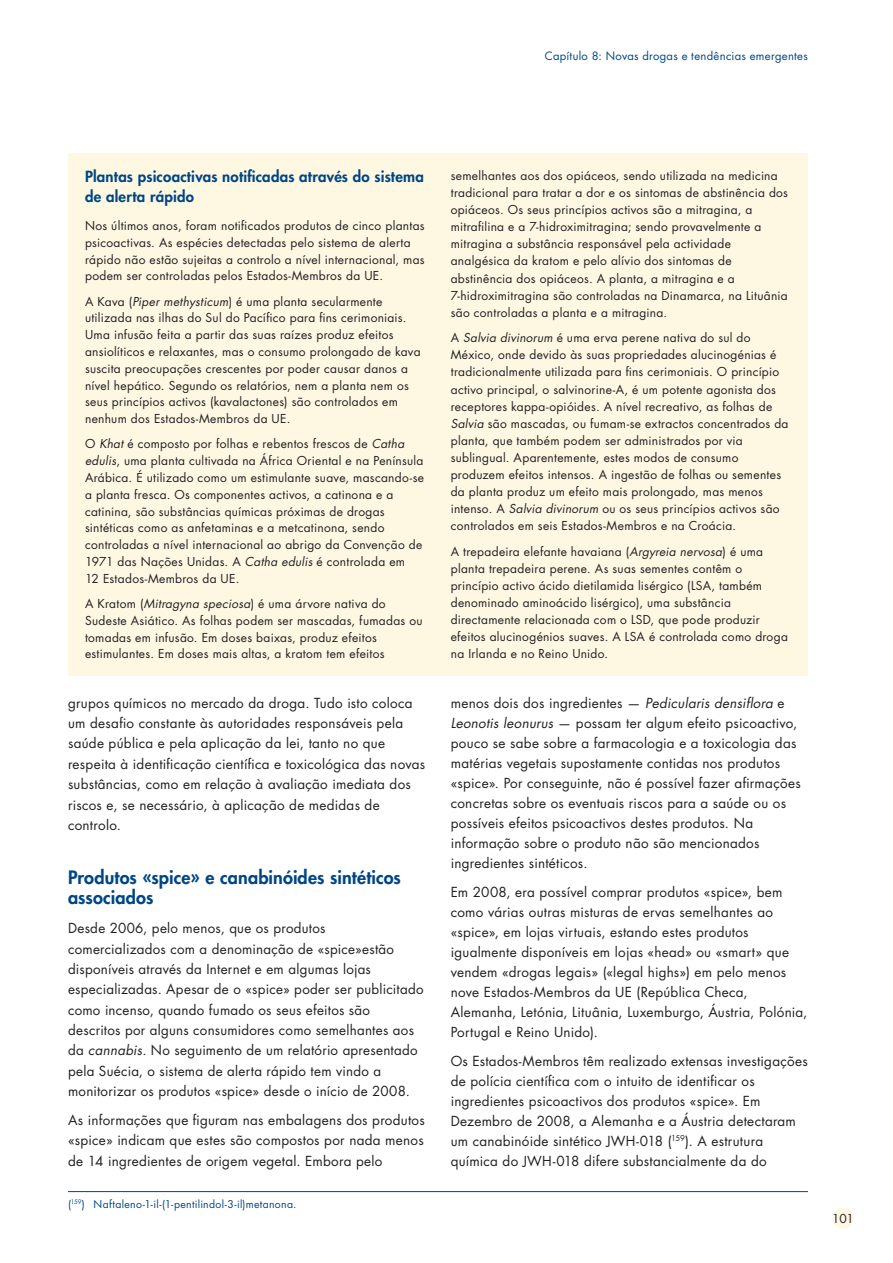
<style>
.page{position:relative;width:893px;height:1263px;background:#fff}
.page>*{position:absolute;margin:0;border:0;box-sizing:border-box;transform-origin:0 0}
.t1{font:800 18px/20.4px "Futura Std";letter-spacing:.005em;color:#004684}
.t2{font:800 15px/19.8px "Futura Std";letter-spacing:.015em;color:#004684}
.t3{font:13.5px/20.1px "Futura Std";letter-spacing:.02em;color:#231f20}
.t4{font:12px/17.1px "Futura Std";letter-spacing:.025em;color:#231f20}
.t5{font:11.25px "Futura Std";letter-spacing:.025em;color:#004684}
.t6{font:10.5px "Futura Std";letter-spacing:.03em;color:#004684}
.s1{font-style:italic}
</style>
<div class="page">
<div style="left:832px;top:1208px;width:22px;height:21px;background:#fef8e3;border-radius:50%"></div>
<hr style="left:68px;top:1191px;width:740px;height:1px;background:#004684">
<div style="left:68px;top:153px;width:740px;height:522px;background:#fef8e3"></div>
<p class="t5" style="left:545px;top:49px;width:265px">Capítulo 8: Novas drogas e tendências emergentes</p>
<p class="t2" style="left:85px;top:167px;width:340px">Plantas psicoactivas notificadas através do sistema de alerta rápido</p>
<p class="t4" style="left:85px;top:217px;width:341px">Nos últimos anos, foram notificados produtos de cinco plantas psicoactivas. As espécies detectadas pelo sistema de alerta rápido não estão sujeitas a controlo a nível internacional, mas podem ser controladas pelos Estados-Membros da UE.</p>
<p class="t4" style="left:85px;top:293px;width:337px">A Kava (<span class="s1">Piper methysticum</span>) é uma planta secularmente utilizada nas ilhas do Sul do Pacífico para fins cerimoniais.<br>Uma infusão feita a partir das suas raízes produz efeitos ansiolíticos e relaxantes, mas o consumo prolongado de kava suscita preocupações crescentes por poder causar danos a nível hepático. Segundo os relatórios, nem a planta nem os seus princípios activos (kavalactones) são controlados em nenhum dos Estados-Membros da UE.</p>
<p class="t4" style="left:85px;top:436px;width:340px">O <span class="s1">Khat</span> é composto por folhas e rebentos frescos de <span class="s1">Catha edulis</span>, uma planta cultivada na África Oriental e na Península Arábica. É utilizado como um estimulante suave, mascando-se a planta fresca. Os componentes activos, a catinona e a catinina, são substâncias químicas próximas de drogas sintéticas como as anfetaminas e a metcatinona, sendo controladas a nível internacional ao abrigo da Convenção de 1971 das Nações Unidas. A <span class="s1">Catha edulis</span> é controlada em<br>12 Estados-Membros da UE.</p>
<p class="t4" style="left:85px;top:595px;width:339px">A Kratom (<span class="s1">Mitragyna speciosa</span>) é uma árvore nativa do Sudeste Asiático. As folhas podem ser mascadas, fumadas ou tomadas em infusão. Em doses baixas, produz efeitos estimulantes. Em doses mais altas, a kratom tem efeitos</p>
<p class="t3" style="left:68px;top:693px;width:359px">grupos químicos no mercado da droga. Tudo isto coloca um desafio constante às autoridades responsáveis pela saúde pública e pela aplicação da lei, tanto no que respeita à identificação científica e toxicológica das novas substâncias, como em relação à avaliação imediata dos riscos e, se necessário, à aplicação de medidas de controlo.</p>
<h1 class="t1" style="left:68px;top:867px;width:334px">Produtos «spice» e canabinóides sintéticos associados</h1>
<p class="t3" style="left:68px;top:918px;width:357px">Desde 2006, pelo menos, que os produtos comercializados com a denominação de «spice»estão disponíveis através da Internet e em algumas lojas especializadas. Apesar de o «spice» poder ser publicitado como incenso, quando fumado os seus efeitos são descritos por alguns consumidores como semelhantes aos da <span class="s1">cannabis</span>. No seguimento de um relatório apresentado pela Suécia, o sistema de alerta rápido tem vindo a monitorizar os produtos «spice» desde o início de 2008.</p>
<p class="t3" style="left:68px;top:1110px;width:358px;text-align:justify">As informações que figuram nas embalagens dos produtos «spice» indicam que estes são compostos por nada menos de 14 ingredientes de origem vegetal. Embora pelo</p>
<p class="t6" style="left:68px;top:1197px;width:230px">(<sup>159</sup>) Naftaleno-1-il-(1-pentilindol-3-il)metanona.</p>
<p class="t4" style="left:451px;top:167px;width:339px">semelhantes aos dos opiáceos, sendo utilizada na medicina tradicional para tratar a dor e os sintomas de abstinência dos opiáceos. Os seus princípios activos são a mitragina, a mitrafilina e a 7-hidroximitragina; sendo provavelmente a mitragina a substância responsável pela actividade analgésica da kratom e pelo alívio dos sintomas de abstinência dos opiáceos. A planta, a mitragina e a 7-hidroximitragina são controladas na Dinamarca, na Lituânia são controladas a planta e a mitragina.</p>
<p class="t4" style="left:451px;top:329px;width:339px">A <span class="s1">Salvia divinorum</span> é uma erva perene nativa do sul do México, onde devido às suas propriedades alucinogénias é tradicionalmente utilizada para fins cerimoniais. O princípio activo principal, o salvinorine-A, é um potente agonista dos receptores kappa-opióides. A nível recreativo, as folhas de <span class="s1">Salvia</span> são mascadas, ou fumam-se extractos concentrados da planta, que também podem ser administrados por via sublingual. Aparentemente, estes modos de consumo produzem efeitos intensos. A ingestão de folhas ou sementes da planta produz um efeito mais prolongado, mas menos intenso. A <span class="s1">Salvia divinorum</span> ou os seus princípios activos são controlados em seis Estados-Membros e na Croácia.</p>
<p class="t4" style="left:451px;top:543px;width:339px">A trepadeira elefante havaiana (<span class="s1">Argyreia nervosa</span>) é uma planta trepadeira perene. As suas sementes contêm o princípio activo ácido dietilamida lisérgico (LSA, também denominado aminoácido lisérgico), uma substância directamente relacionada com o LSD, que pode produzir efeitos alucinogénios suaves. A LSA é controlada como droga na Irlanda e no Reino Unido.</p>
<p class="t3" style="left:451px;top:693px;width:352px">menos dois dos ingredientes — <span class="s1">Pedicularis densiflora</span> e <span class="s1">Leonotis leonurus</span> — possam ter algum efeito psicoactivo, pouco se sabe sobre a farmacologia e a toxicologia das matérias vegetais supostamente contidas nos produtos «spice». Por conseguinte, não é possível fazer afirmações concretas sobre os eventuais riscos para a saúde ou os possíveis efeitos psicoactivos destes produtos. Na informação sobre o produto não são mencionados ingredientes sintéticos.</p>
<p class="t3" style="left:451px;top:882px;width:358px">Em 2008, era possível comprar produtos «spice», bem como várias outras misturas de ervas semelhantes ao «spice», em lojas virtuais, estando estes produtos igualmente disponíveis em lojas «head» ou «smart» que vendem «drogas legais» («legal highs») em pelo menos nove Estados-Membros da UE (República Checa, Alemanha, Letónia, Lituânia, Luxemburgo, Áustria, Polónia, Portugal e Reino Unido).</p>
<p class="t3" style="left:451px;top:1051px;width:359px">Os Estados-Membros têm realizado extensas investigações de polícia científica com o intuito de identificar os ingredientes psicoactivos dos produtos «spice». Em Dezembro de 2008, a Alemanha e a Áustria detectaram um canabinóide sintético JWH-018 (<sup>159</sup>). A estrutura química do JWH-018 difere substancialmente da do</p>
<p class="t4" style="left:832px;top:1210px;width:23px">101</p>
</div>
